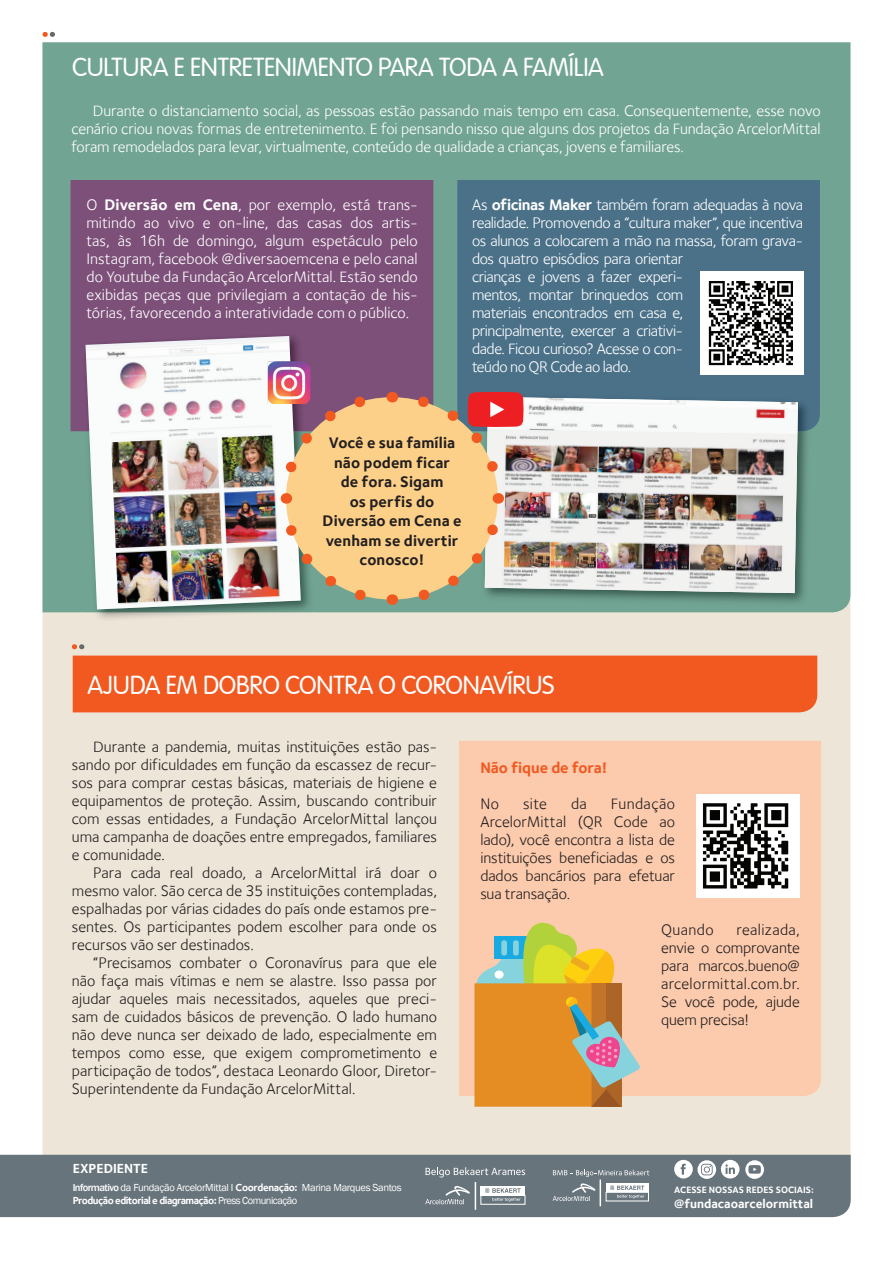
<style>
.page{position:relative;width:893px;height:1263px;background:#fff}
.page>*{position:absolute;margin:0;border:0;box-sizing:border-box;transform-origin:0 0}
.t1{font:300 25.5px "VAG Rounded";letter-spacing:-.01em;color:#fff}
.t2{font:15.75px/18px "Foundry Sterling";color:#231f20;text-align:justify}
.t3{font:15.75px/18px "Foundry Sterling";letter-spacing:-.025em;color:#fff;text-align:justify}
.t4{font:700 15.75px/19.5px "Foundry Sterling";letter-spacing:.01em;color:#231f20;text-align:center}
.t5{font:700 15.75px "Foundry Sterling";color:#f15921}
.t6{font:700 13.5px "Foundry Sterling";color:#fff}
.t7{font:700 12.75px "Foundry Sterling";color:#fff}
.t8{font:10.5px "Franklin Gothic";letter-spacing:-.03em;color:#fff}
.t9{font:700 10.5px "Foundry Sterling";letter-spacing:-.05em;color:#fff}
.t10{font:700 9.45px "Foundry Sterling";color:#fff}
.s1{font-weight:700}
.s2{font-weight:500}
.s3{font-family:"Foundry Sterling";font-weight:700}
.s4{font-family:"Franklin Gothic";font-weight:400}
</style>
<div class="page">
<div style="left:43px;top:612px;width:807px;height:543px;background:#ede6d8"></div>
<div style="left:0;top:1155px;width:851px;height:62px;background:#68747c"></div>
<div style="left:674px;top:1160px;width:19px;height:18px;background:#fff;border-radius:50%"></div>
<svg style="left:681px;top:1164px;width:5px;height:10px"></svg>
<div style="left:721px;top:1160px;width:18px;height:18px;background:#fff;border-radius:50%"></div>
<svg style="left:725px;top:1164px;width:10px;height:10px"></svg>
<svg style="left:697px;top:1160px;width:19px;height:19px"></svg>
<svg style="left:701px;top:1164px;width:12px;height:11px"></svg>
<div style="left:745px;top:1160px;width:19px;height:19px;background:#fff;border-radius:50%"></div>
<svg style="left:748px;top:1165px;width:13px;height:9px"></svg>
<svg style="left:425px;top:1167px;width:100px;height:43px;background:#868f96"></svg>
<svg style="left:553px;top:1170px;width:96px;height:36px;background:#899298"></svg>
<div style="left:73px;top:655px;width:744px;height:57px;background:#f15921"></div>
<svg style="left:72px;top:644px;width:12px;height:5px"></svg>
<div style="left:43px;top:42px;width:807px;height:570px;background:#71a492"></div>
<svg style="left:43px;top:32px;width:12px;height:5px"></svg>
<div style="left:459px;top:741px;width:362px;height:355px;background:#fccaac"></div>
<svg style="left:472px;top:900px;width:168px;height:207px;background:#daaa65"></svg>
<img style="left:696px;top:794px;width:103px;height:103px">
<div style="left:71px;top:180px;width:362px;height:251px;background:#7d5079"></div>
<div style="left:457px;top:180px;width:363px;height:251px;background:#4b7189"></div>
<img style="left:700px;top:271px;width:103px;height:103px">
<img style="left:82px;top:332px;width:231px;height:290px">
<img style="left:85px;top:336px;width:216px;height:273px">
<img style="left:509px;top:431px;width:302px;height:175px">
<img style="left:523px;top:393px;width:288px;height:38px">
<img style="left:496px;top:397px;width:302px;height:196px">
<div style="left:286px;top:397px;width:212px;height:203px;background:#fcd088;border-radius:50%"></div>
<svg style="left:411px;top:493px;width:98px;height:115px"></svg>
<svg style="left:275px;top:389px;width:98px;height:115px"></svg>
<svg style="left:278px;top:517px;width:115px;height:93px"></svg>
<img style="left:292px;top:361px;width:18px;height:43px">
<img style="left:268px;top:361px;width:24px;height:43px">
<svg style="left:392px;top:386px;width:131px;height:94px"></svg>
<h1 class="t1" style="left:72px;top:53px;width:533px">CULTURA E ENTRETENIMENTO PARA TODA A FAMÍLIA</h1>
<p class="t3" style="left:71px;top:101px;width:751px;text-indent:21px">Durante o distanciamento social, as pessoas estão passando mais tempo em casa. Consequentemente, esse novo cenário criou novas formas de entretenimento. E foi pensando nisso que alguns dos projetos da Fundação ArcelorMittal foram remodelados para levar, virtualmente, conteúdo de qualidade a crianças, jovens e familiares.</p>
<p class="t3" style="left:87px;top:196px;width:333px">O <span class="s1">Diversão em Cena</span>, por exemplo, está trans&shy;mitindo ao vivo e on-line, das casas dos artis&shy;tas, às 16h de domingo, algum espetáculo pelo Instagram, facebook @diversaoemcena e pelo canal do Youtube da Fundação ArcelorMittal. Estão sendo exibidas peças que privilegiam a contação de his&shy;tórias, favorecendo a interatividade com o público.</p>
<p class="t3" style="left:472px;top:196px;width:333px;text-align:left">As <span class="s1">oficinas Maker</span> também foram adequadas à nova realidade. Promovendo a “cultura maker”, que incentiva os alunos a colocarem a mão na massa, foram grava&shy;dos quatro episódios para orientar<br>crianças e jovens a fazer experi-<br>mentos, montar brinquedos com<br>materiais encontrados em casa e,<br>principalmente, exercer a criativi-<br>dade. Ficou curioso? Acesse o con-<br>teúdo no QR Code ao lado.</p>
<p class="t4" style="left:323px;top:433px;width:140px">Você e sua família não podem ficar<br>de fora. Sigam<br>os perfis do<br>Diversão em Cena e venham se divertir conosco!</p>
<h1 class="t1" style="left:88px;top:670px;width:468px">AJUDA EM DOBRO CONTRA O CORONAVÍRUS</h1>
<p class="t2" style="left:72px;top:738px;width:367px;text-indent:21px">Durante a pandemia, muitas instituições estão pas&shy;sando por dificuldades em função da escassez de recur&shy;sos para comprar cestas básicas, materiais de higiene e equipamentos de proteção. Assim, buscando contribuir com essas entidades, a Fundação ArcelorMittal lançou uma campanha de doações entre empregados, familiares e comunidade.</p>
<p class="t2" style="left:72px;top:864px;width:367px;text-indent:21px">Para cada real doado, a ArcelorMittal irá doar o mesmo valor. São cerca de 35 instituições contempladas, espalhadas por várias cidades do país onde estamos pre&shy;sentes. Os participantes podem escolher para onde os recursos vão ser destinados.</p>
<p class="t2" style="left:72px;top:954px;width:367px;text-indent:21px">“Precisamos combater o Coronavírus para que ele não faça mais vítimas e nem se alastre. Isso passa por ajudar aqueles mais necessitados, aqueles que preci&shy;sam de cuidados básicos de prevenção. O lado humano não deve nunca ser deixado de lado, especialmente em tempos como esse, que exigem comprometimento e participação de todos”, destaca Leonardo Gloor, Diretor-Superintendente da Fundação ArcelorMittal.</p>
<p class="t6" style="left:73px;top:1160px;width:77px">EXPEDIENTE</p>
<p class="t8" style="left:73px;top:1181px;width:330px"><span class="s2">Informativo</span> da Fundação ArcelorMittal I <span class="s3">Coordenação:</span> Marina Marques Santos</p>
<p class="t9" style="left:73px;top:1195px;width:226px">Produção editorial e diagramação: <span class="s4">Press Comunicação</span></p>
<p class="t5" style="left:480px;top:759px;width:129px">Não fique de fora!</p>
<p class="t2" style="left:480px;top:795px;width:20px">No</p>
<p class="t2" style="left:523px;top:795px;width:25px">site</p>
<p class="t2" style="left:571px;top:795px;width:17px">da</p>
<p class="t2" style="left:480px;top:795px;width:196px;text-indent:130px">Fundação ArcelorMittal (QR Code ao lado), você encontra a lista de instituições beneficiadas e os dados bancários para efetuar sua transação.</p>
<p class="t2" style="left:661px;top:921px;width:54px">Quando</p>
<p class="t2" style="left:661px;top:921px;width:140px;text-indent:76px">realizada, envie o comprovante para marcos.bueno@ arcelormittal.com.br.<br>Se você pode, ajude quem precisa!</p>
<p class="t10" style="left:674px;top:1184px;width:141px">ACESSE NOSSAS REDES SOCIAIS:</p>
<p class="t7" style="left:674px;top:1196px;width:140px">@fundacaoarcelormittal</p>
</div>
